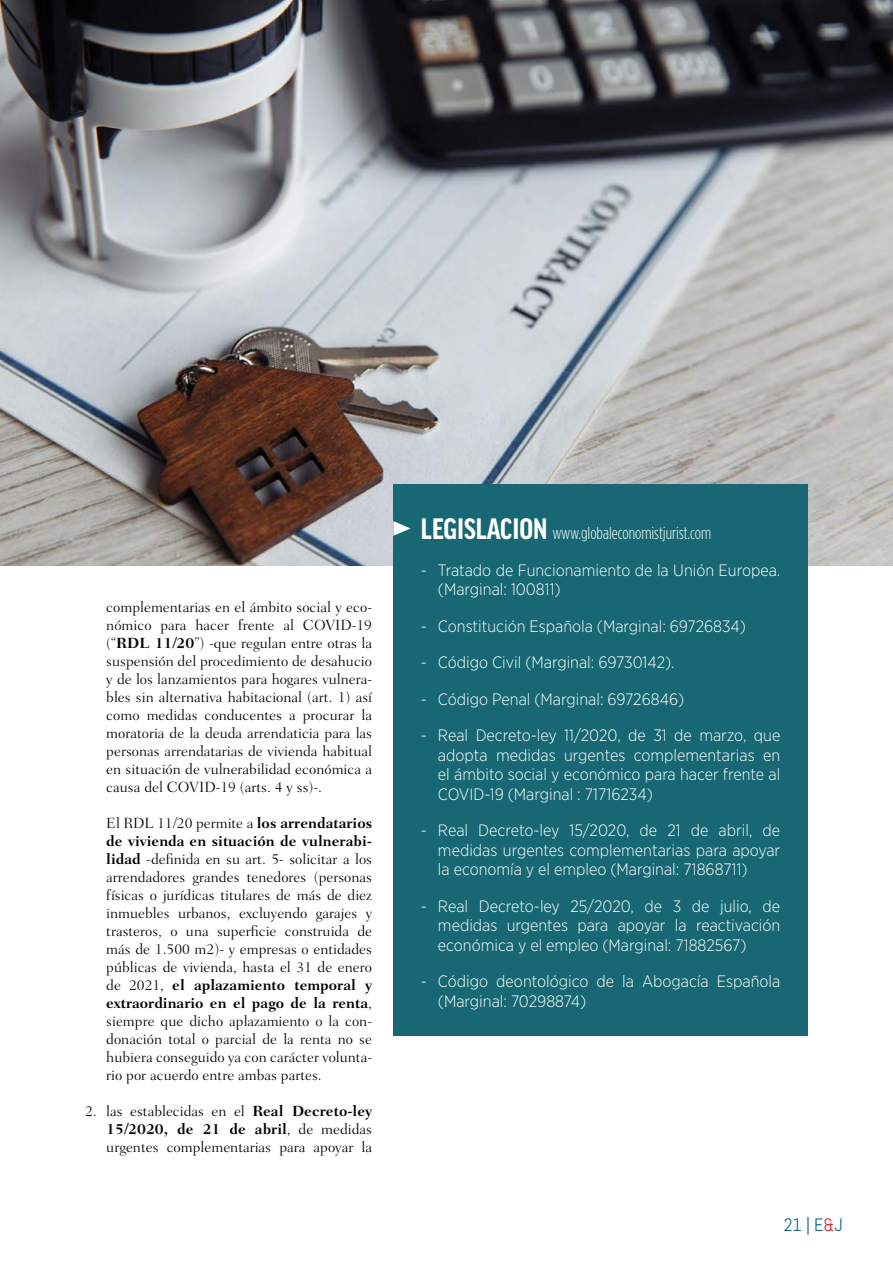
<style>
.page{position:relative;width:893px;height:1263px;background:#fff}
.page>*{position:absolute;margin:0;border:0;box-sizing:border-box;transform-origin:0 0}
.t1{font:18px "Abel";color:#176874}
.t2{font:300 17.25px "Gotham Condensed";color:#fff}
.t3{font:300 16.5px/19.5px "Gotham Narrow";color:#fff;text-align:justify}
.t4{font:300 15px/18px "Fairfield LT Std";color:#000;text-align:justify}
.s1{font-weight:700}
.s2{font-family:"Good Headline OT";font-weight:700;font-stretch:condensed;font-size:31.5px}
.s3{color:#d2232a}
</style>
<div class="page">
<img style="left:0;top:0;width:893px;height:566px">
<div style="left:393px;top:484px;width:415px;height:551px;background:#176874"></div>
<svg style="left:393px;top:521px;width:17px;height:15px"></svg>
<p class="t4" style="left:106px;top:598px;width:267px">complementarias en el ámbito social y eco&shy;nómico para hacer frente al COVID-19 (“<span class="s1">RDL 11/20</span>”) -que regulan entre otras la suspensión del procedimiento de desahucio y de los lanzamientos para hogares vulnera&shy;bles sin alternativa habitacional (art. 1) así como medidas conducentes a procurar la moratoria de la deuda arrendaticia para las personas arrendatarias de vivienda habitual en situación de vulnerabilidad económica a causa del COVID-19 (arts. 4 y ss)-.</p>
<p class="t4" style="left:106px;top:814px;width:267px">El RDL 11/20 permite a <span class="s1">los arrendatarios de vivienda en situación de vulnerabi&shy;lidad</span> -definida en su art. 5- solicitar a los arrendadores grandes tenedores (personas físicas o jurídicas titulares de más de diez inmuebles urbanos, excluyendo garajes y trasteros, o una superficie construida de más de 1.500 m2)- y empresas o entidades públicas de vivienda, hasta el 31 de enero de 2021, <span class="s1">el aplazamiento temporal y extraordinario en el pago de la renta</span>, siempre que dicho aplazamiento o la con&shy;donación total o parcial de la renta no se hubiera conseguido ya con carácter volunta&shy;rio por acuerdo entre ambas partes.</p>
<p class="t4" style="left:106px;top:1102px;width:267px;text-indent:-21px">2. las establecidas en el <span class="s1">Real Decreto-ley 15/2020, de 21 de abril</span>, de medidas urgentes complementarias para apoyar la</p>
<p class="t2" style="left:421px;top:524px;width:292px"><span class="s2">LEGISLACION</span> www.globaleconomistjurist.com</p>
<p class="t3" style="left:438px;top:560px;width:344px;text-indent:-17px">- Tratado de Funcionamiento de la Unión Europea. (Marginal: 100811)</p>
<p class="t3" style="left:421px;top:616px;width:327px">- Constitución Española (Marginal: 69726834)</p>
<p class="t3" style="left:421px;top:652px;width:255px">- Código Civil (Marginal: 69730142).</p>
<p class="t3" style="left:421px;top:689px;width:265px">- Código Penal (Marginal: 69726846)</p>
<p class="t3" style="left:438px;top:725px;width:344px;text-indent:-17px">- Real Decreto-ley 11/2020, de 31 de marzo, que adopta medidas urgentes complementarias en el ámbito social y económico para hacer frente al COVID-19 (Marginal : 71716234)</p>
<p class="t3" style="left:438px;top:820px;width:344px;text-indent:-17px">- Real Decreto-ley 15/2020, de 21 de abril, de medidas urgentes complementarias para apoyar la economía y el empleo (Marginal: 71868711)</p>
<p class="t3" style="left:438px;top:896px;width:344px;text-indent:-17px">- Real Decreto-ley 25/2020, de 3 de julio, de medidas urgentes para apoyar la reactivación económica y el empleo (Marginal: 71882567)</p>
<p class="t3" style="left:438px;top:971px;width:344px;text-indent:-17px">- Código deontológico de la Abogacía Española (Marginal: 70298874)</p>
<p class="t1" style="left:784px;top:1213px;width:61px">21 | E<span class="s3">&amp;</span>J</p>
</div>
